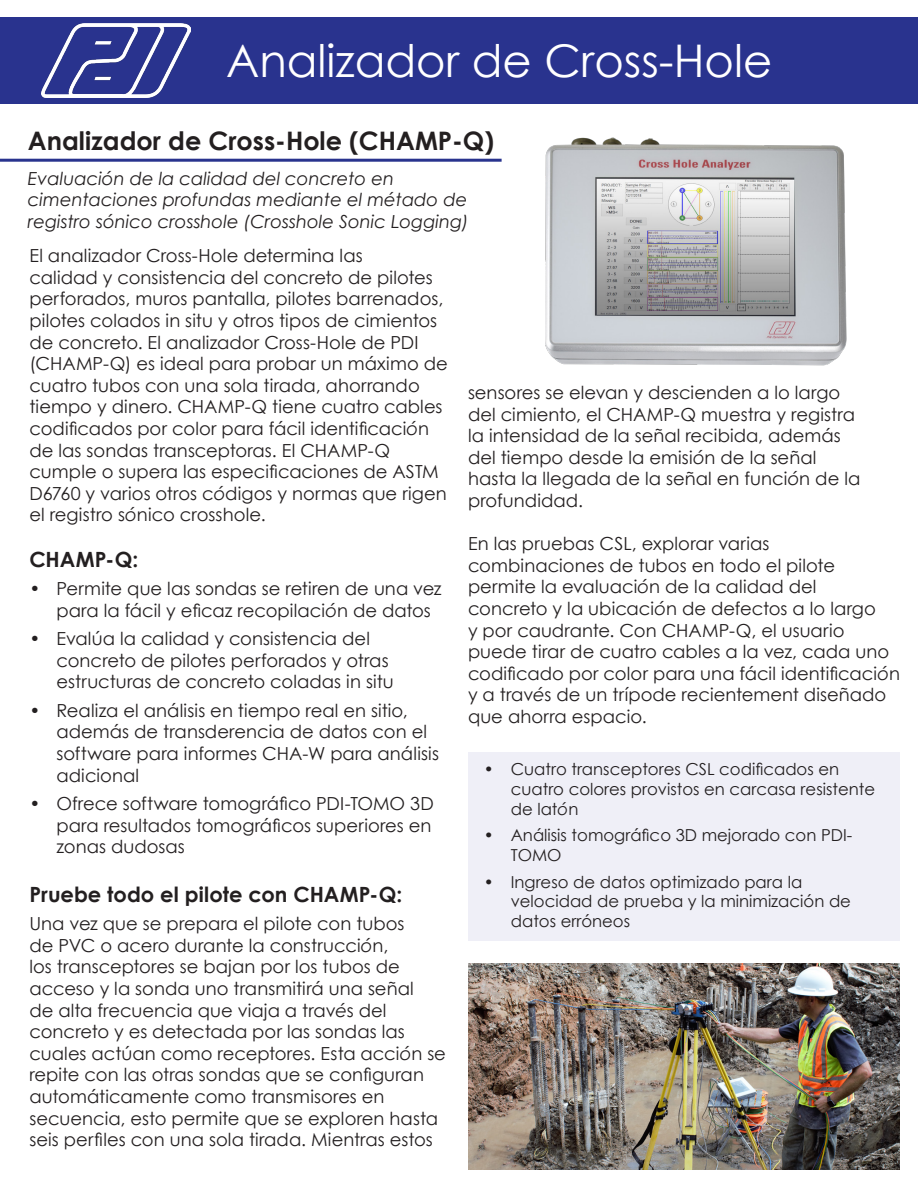
<style>
.page{position:relative;width:918px;height:1188px;background:#fff}
.page>*{position:absolute;margin:0;border:0;box-sizing:border-box;transform-origin:0 0}
.t1{font:45px "Century Gothic";color:#fff}
.t2{font:700 25.5px "Century Gothic";color:#231f20}
.t3{font:700 21px "Century Gothic";color:#231f20}
.t4{font:18px/21.6px "Century Gothic";color:#231f20}
.t5{font:italic 18px/21.6px "Century Gothic";color:#231f20}
.t6{font:16.5px/19.8px "Century Gothic";color:#231f20}
.s1{font-style:italic}
</style>
<div class="page">
<div style="left:0;top:18px;width:918px;height:86px;background:#29338e"></div>
<img style="left:41px;top:23px;width:149px;height:74px">
<img style="left:545px;top:137px;width:302px;height:229px">
<hr style="left:0;top:159px;width:502px;height:3px;background:#29338e">
<div style="left:468px;top:752px;width:432px;height:189px;background:#efeff7"></div>
<img style="left:468px;top:963px;width:432px;height:207px">
<p class="t1" style="left:226px;top:29px;width:548px">Analizador de Cross-Hole</p>
<p class="t2" style="left:28px;top:121px;width:468px">Analizador de Cross-Hole (CHAMP-Q)</p>
<p class="t5" style="left:28px;top:167px;width:442px">Evaluación de la calidad del concreto en cimentaciones profundas mediante el métado de registro sónico crosshole (Crosshole Sonic Logging)</p>
<p class="t4" style="left:29px;top:245px;width:420px">El analizador Cross-Hole determina las<br>calidad y consistencia del concreto de pilotes perforados, muros pantalla, pilotes barrenados, pilotes colados in situ y otros tipos de cimientos de concreto. El analizador Cross-Hole de PDI (CHAMP-Q) es ideal para probar un máximo de cuatro tubos con una sola tirada, ahorrando tiempo y dinero. CHAMP-Q tiene cuatro cables codificados por color para fácil identificaci<span class="s1">ó</span>n de las sondas transceptoras. El CHAMP-Q cumple o supera las especificaciones de ASTM D6760 y varios otros c<span class="s1">ó</span>digos y normas que rigen el registro s<span class="s1">ó</span>nico crosshole.</p>
<p class="t3" style="left:29px;top:543px;width:110px">CHAMP-Q:</p>
<p class="t4" style="left:56px;top:578px;width:387px;text-indent:-27px">• Permite que las sondas se retiren de una vez para la fácil y eficaz recopilaci<span class="s1">ó</span>n de datos</p>
<p class="t4" style="left:56px;top:628px;width:339px;text-indent:-27px">• Evalúa la calidad y consistencia del concreto de pilotes perforados y otras estructuras de concreto coladas in situ</p>
<p class="t4" style="left:56px;top:699px;width:384px;text-indent:-27px">• Realiza el análisis en tiempo real en sitio, además de transderencia de datos con el software para informes CHA-W para análisis adicional</p>
<p class="t4" style="left:56px;top:792px;width:379px;text-indent:-27px">• Ofrece software tomográfico PDI-TOMO 3D para resultados tomográficos superiores en zonas dudosas</p>
<p class="t3" style="left:29px;top:878px;width:374px">Pruebe todo el pilote con CHAMP-Q:</p>
<p class="t4" style="left:29px;top:913px;width:418px">Una vez que se prepara el pilote con tubos<br>de PVC o acero durante la construcci<span class="s1">ó</span>n,<br>los transceptores se bajan por los tubos de acceso y la sonda uno transmitirá una señal<br>de alta frecuencia que viaja a trav<span class="s1">é</span>s del concreto y es detectada por las sondas las cuales actúan como receptores. Esta acci<span class="s1">ó</span>n se repite con las otras sondas que se configuran automáticamente como transmisores en secuencia, esto permite que se exploren hasta seis perfiles con una sola tirada. Mientras estos</p>
<p class="t4" style="left:468px;top:381px;width:394px">sensores se elevan y descienden a lo largo del cimiento, el CHAMP-Q muestra y registra la intensidad de la señal recibida, además del tiempo desde la emisi<span class="s1">ó</span>n de la señal hasta la llegada de la señal en funci<span class="s1">ó</span>n de la profundidad.</p>
<p class="t4" style="left:468px;top:533px;width:434px">En las pruebas CSL, explorar varias combinaciones de tubos en todo el pilote permite la evaluaci<span class="s1">ó</span>n de la calidad del concreto y la ubicaci<span class="s1">ó</span>n de defectos a lo largo<br>y por caudrante. Con CHAMP-Q, el usuario puede tirar de cuatro cables a la vez, cada uno codificado por color para una fácil identificaci<span class="s1">ó</span>n y a trav<span class="s1">é</span>s de un trípode recientement diseñado que ahorra espacio.</p>
<p class="t6" style="left:511px;top:759px;width:366px;text-indent:-27px">• Cuatro transceptores CSL codificados en cuatro colores provistos en carcasa resistente de lat<span class="s1">ó</span>n</p>
<p class="t6" style="left:511px;top:825px;width:343px;text-indent:-27px">• Análisis tomográfico 3D mejorado con PDI-<br>TOMO</p>
<p class="t6" style="left:511px;top:871px;width:342px;text-indent:-27px">• Ingreso de datos optimizado para la velocidad de prueba y la minimización de datos erróneos</p>
</div>
